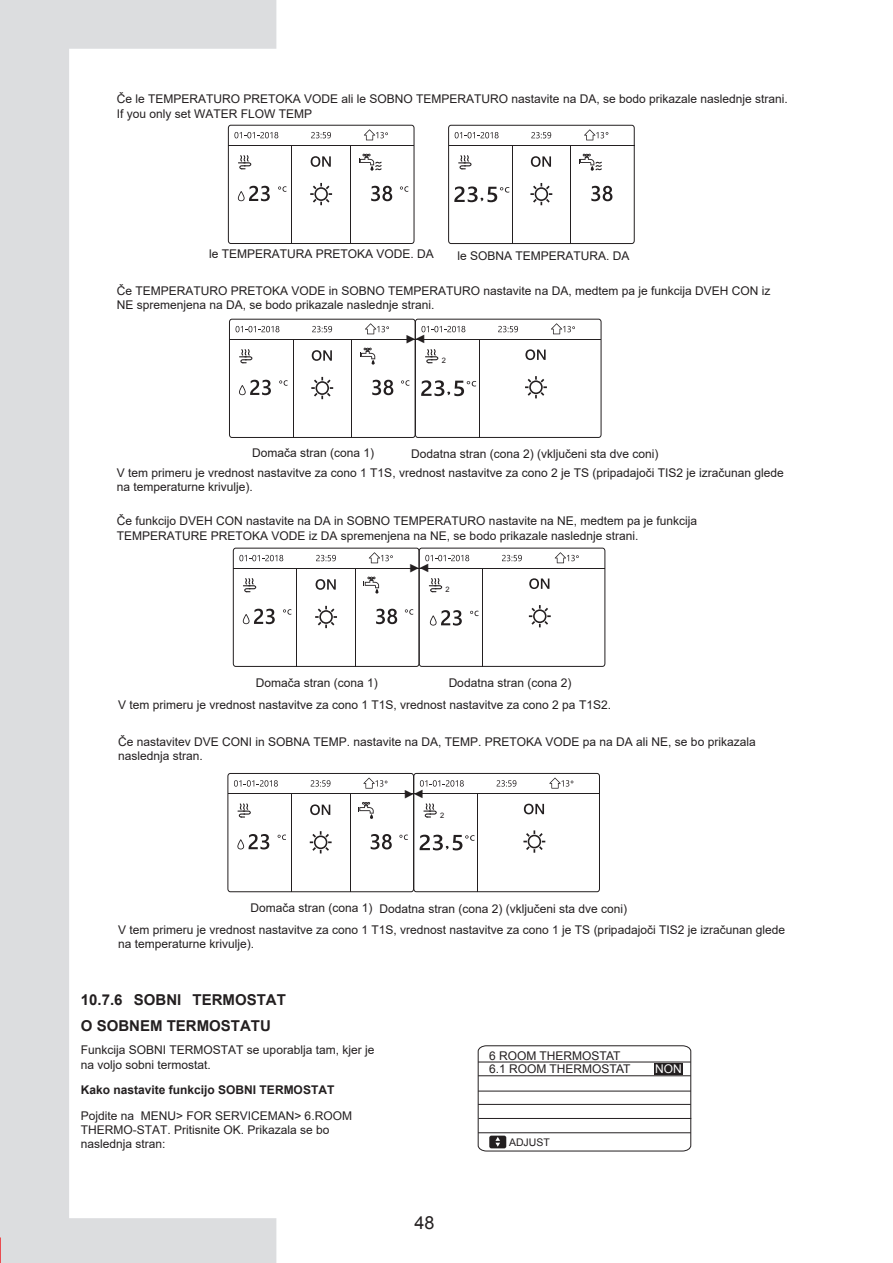
<style>
.page{position:relative;width:893px;height:1263px;background:#fff}
.page>*{position:absolute;margin:0;border:0;box-sizing:border-box;transform-origin:0 0}
.t1{font:18px "Arial";color:#231f20}
.t2{font:700 15px/26.1px "Arial";color:#231f20}
.t3{font:12px/14.4px "Arial";color:#231f20}
.t4{font:700 12px/25.5px "Arial";color:#231f20}
.t5{font:12px/13px "Arial";color:#231f20}
.t6{font:12px "Arial";color:#fff}
.t7{font:10.5px "Arial";color:#231f20}
.t8{font:7.5px "Arial";color:#231f20}
.s1{font-style:inherit}
.s2{font-weight:400}
</style>
<div class="page">
<div style="left:228px;top:125px;width:186px;height:119px;border:1px solid #231f20;border-radius:3px"></div>
<hr style="left:292px;top:145px;width:1px;height:99px;background:#231f20">
<hr style="left:350px;top:145px;width:1px;height:99px;background:#231f20">
<hr style="left:228px;top:145px;width:186px;height:1px;background:#231f20">
<svg style="left:311px;top:156px;width:20px;height:11px"></svg>
<svg style="left:311px;top:132px;width:20px;height:6px"></svg>
<svg style="left:364px;top:129px;width:24px;height:11px"></svg>
<svg style="left:371px;top:186px;width:21px;height:15px"></svg>
<svg style="left:400px;top:186px;width:8px;height:6px"></svg>
<svg style="left:359px;top:154px;width:23px;height:17px"></svg>
<svg style="left:310px;top:183px;width:22px;height:22px"></svg>
<div style="left:448px;top:125px;width:187px;height:119px;border:1px solid #231f20;border-radius:3px"></div>
<hr style="left:512px;top:145px;width:1px;height:99px;background:#231f20">
<hr style="left:571px;top:145px;width:1px;height:99px;background:#231f20">
<hr style="left:449px;top:145px;width:185px;height:1px;background:#231f20">
<svg style="left:531px;top:156px;width:20px;height:11px"></svg>
<svg style="left:531px;top:132px;width:20px;height:6px"></svg>
<svg style="left:455px;top:132px;width:44px;height:6px"></svg>
<svg style="left:584px;top:129px;width:24px;height:11px"></svg>
<svg style="left:591px;top:186px;width:21px;height:15px"></svg>
<svg style="left:458px;top:155px;width:13px;height:14px"></svg>
<svg style="left:579px;top:154px;width:23px;height:17px"></svg>
<svg style="left:530px;top:183px;width:22px;height:22px"></svg>
<svg style="left:454px;top:186px;width:55px;height:16px"></svg>
<div style="left:229px;top:319px;width:187px;height:119px;border:1px solid #231f20;border-radius:3px"></div>
<hr style="left:293px;top:339px;width:1px;height:99px;background:#231f20">
<hr style="left:351px;top:339px;width:1px;height:99px;background:#231f20">
<hr style="left:230px;top:339px;width:185px;height:1px;background:#231f20">
<svg style="left:312px;top:350px;width:20px;height:11px"></svg>
<svg style="left:312px;top:326px;width:20px;height:6px"></svg>
<svg style="left:365px;top:323px;width:24px;height:11px"></svg>
<svg style="left:372px;top:380px;width:21px;height:15px"></svg>
<svg style="left:401px;top:380px;width:8px;height:6px"></svg>
<svg style="left:360px;top:348px;width:15px;height:16px"></svg>
<svg style="left:311px;top:377px;width:22px;height:22px"></svg>
<div style="left:415px;top:319px;width:186px;height:119px;border:1px solid #231f20;border-radius:3px"></div>
<hr style="left:479px;top:339px;width:1px;height:98px;background:#231f20">
<hr style="left:416px;top:339px;width:185px;height:1px;background:#231f20">
<svg style="left:525px;top:349px;width:21px;height:11px"></svg>
<svg style="left:498px;top:326px;width:20px;height:6px"></svg>
<svg style="left:421px;top:326px;width:44px;height:6px"></svg>
<svg style="left:551px;top:323px;width:24px;height:11px"></svg>
<svg style="left:425px;top:349px;width:13px;height:14px"></svg>
<svg style="left:525px;top:376px;width:22px;height:22px"></svg>
<svg style="left:421px;top:380px;width:55px;height:16px"></svg>
<div style="left:227px;top:773px;width:187px;height:119px;border:1px solid #231f20;border-radius:3px"></div>
<hr style="left:291px;top:793px;width:1px;height:99px;background:#231f20">
<hr style="left:350px;top:793px;width:1px;height:99px;background:#231f20">
<hr style="left:228px;top:793px;width:186px;height:1px;background:#231f20">
<svg style="left:310px;top:804px;width:20px;height:11px"></svg>
<svg style="left:311px;top:780px;width:19px;height:7px"></svg>
<svg style="left:363px;top:778px;width:24px;height:11px"></svg>
<svg style="left:371px;top:834px;width:21px;height:15px"></svg>
<svg style="left:399px;top:834px;width:9px;height:6px"></svg>
<svg style="left:358px;top:802px;width:16px;height:17px"></svg>
<svg style="left:310px;top:831px;width:22px;height:22px"></svg>
<div style="left:413px;top:773px;width:187px;height:119px;border:1px solid #231f20;border-radius:3px"></div>
<hr style="left:477px;top:793px;width:1px;height:99px;background:#231f20">
<hr style="left:414px;top:793px;width:185px;height:1px;background:#231f20">
<svg style="left:524px;top:804px;width:20px;height:10px"></svg>
<svg style="left:497px;top:780px;width:19px;height:7px"></svg>
<svg style="left:420px;top:780px;width:44px;height:7px"></svg>
<svg style="left:549px;top:777px;width:24px;height:11px"></svg>
<svg style="left:423px;top:803px;width:14px;height:14px"></svg>
<svg style="left:523px;top:830px;width:22px;height:23px"></svg>
<svg style="left:420px;top:835px;width:54px;height:15px"></svg>
<div style="left:233px;top:548px;width:186px;height:119px;border:1px solid #231f20;border-radius:3px"></div>
<hr style="left:297px;top:568px;width:1px;height:98px;background:#231f20">
<hr style="left:355px;top:568px;width:1px;height:98px;background:#231f20">
<hr style="left:233px;top:568px;width:186px;height:1px;background:#231f20">
<svg style="left:316px;top:579px;width:20px;height:11px"></svg>
<svg style="left:316px;top:555px;width:20px;height:6px"></svg>
<svg style="left:369px;top:552px;width:24px;height:11px"></svg>
<svg style="left:376px;top:609px;width:21px;height:15px"></svg>
<svg style="left:405px;top:609px;width:8px;height:6px"></svg>
<svg style="left:363px;top:576px;width:16px;height:17px"></svg>
<svg style="left:315px;top:606px;width:22px;height:22px"></svg>
<div style="left:419px;top:548px;width:186px;height:119px;border:1px solid #231f20;border-radius:3px"></div>
<hr style="left:482px;top:568px;width:1px;height:98px;background:#231f20">
<hr style="left:419px;top:568px;width:186px;height:1px;background:#231f20">
<svg style="left:529px;top:578px;width:20px;height:11px"></svg>
<svg style="left:502px;top:555px;width:20px;height:6px"></svg>
<svg style="left:425px;top:555px;width:44px;height:6px"></svg>
<svg style="left:555px;top:552px;width:24px;height:11px"></svg>
<svg style="left:429px;top:578px;width:13px;height:14px"></svg>
<svg style="left:529px;top:605px;width:22px;height:22px"></svg>
<svg style="left:470px;top:611px;width:8px;height:5px"></svg>
<svg style="left:430px;top:610px;width:32px;height:16px"></svg>
<svg style="left:477px;top:1045px;width:215px;height:107px"></svg>
<svg style="left:0;top:0;width:291px;height:1263px"></svg>
<svg style="left:412px;top:789px;width:2px;height:9px"></svg>
<svg style="left:417px;top:564px;width:2px;height:9px"></svg>
<p class="t3" style="left:117px;top:92px;width:672px">Če le TEMPERATURO PRETOKA VODE ali le SOBNO TEMPERATURO nastavite na DA, se bodo prikazale naslednje strani.<br>If you only set WATER FLOW TEMP</p>
<p class="t3" style="left:209px;top:246px;width:226px">le TEMPERATURA PRETOKA VODE. DA</p>
<p class="t3" style="left:457px;top:248px;width:174px">le SOBNA TEMPERATURA. DA</p>
<p class="t3" style="left:117px;top:283px;width:655px">Če TEMPERATURO PRETOKA VODE in SOBNO TEMPERATURO nastavite na DA, medtem pa je funkcija DVEH CON iz<br>NE spremenjena na DA, se bodo prikazale naslednje strani.</p>
<p class="t3" style="left:252px;top:446px;width:124px">Domača stran (cona 1)</p>
<p class="t5" style="left:414px;top:333px;width:13px">◄</p>
<p class="t8" style="left:442px;top:356px;width:6px">2</p>
<p class="t3" style="left:411px;top:447px;width:249px">Dodatna stran (cona 2) (vključeni sta dve coni)</p>
<p class="t3" style="left:117px;top:466px;width:668px">V tem primeru je vrednost nastavitve za cono 1 T1S, vrednost nastavitve za cono 2 je TS (pripadajoči TIS2 je izračunan glede na temperaturne krivulje).</p>
<p class="t3" style="left:117px;top:514px;width:582px">Če funkcijo DVEH CON nastavite na DA in SOBNO TEMPERATURO nastavite na NE, medtem pa je funkcija<br>TEMPERATURE PRETOKA VODE iz DA spremenjena na NE, se bodo prikazale naslednje strani.</p>
<p class="t5" style="left:418px;top:562px;width:13px">◄</p>
<p class="t8" style="left:446px;top:585px;width:6px">2</p>
<p class="t3" style="left:256px;top:676px;width:124px">Domača stran (cona 1)</p>
<p class="t3" style="left:449px;top:676px;width:124px">Dodatna stran (cona 2)</p>
<p class="t3" style="left:118px;top:698px;width:494px">V tem primeru je vrednost nastavitve za cono 1 T1S, vrednost nastavitve za cono 2 pa T1S2.</p>
<p class="t3" style="left:118px;top:734px;width:639px">Če nastavitev DVE CONI in SOBNA TEMP. nastavite na DA, TEMP. PRETOKA VODE pa na DA ali NE, se bo prikazala naslednja stran.</p>
<p class="t5" style="left:413px;top:787px;width:13px">◄</p>
<p class="t8" style="left:440px;top:810px;width:6px">2</p>
<p class="t3" style="left:250px;top:900px;width:124px">Domača stran (cona 1)</p>
<p class="t3" style="left:380px;top:901px;width:249px">Dodatna stran (cona 2) (vključeni sta dve coni)</p>
<p class="t3" style="left:118px;top:922px;width:668px">V tem primeru je vrednost nastavitve za cono 1 T1S, vrednost nastavitve za cono 1 je TS (pripadajoči TIS2 je izračunan glede na temperaturne krivulje).</p>
<p class="t2" style="left:81px;top:987px;width:207px"><span class="s1">10.7.6</span> SOBNI TERMOSTAT<br>O SOBNEM TERMOSTATU</p>
<p class="t3" style="left:81px;top:1043px;width:295px">Funkcija SOBNI TERMOSTAT se uporablja tam, kjer je na voljo sobni termostat.</p>
<p class="t4" style="left:81px;top:1077px;width:273px">Kako nastavite funkcijo SOBNI TERMOSTAT<br><span class="s2">Pojdite na</span> <span class="s2">MENU&gt; FOR SERVICEMAN&gt; 6.ROOM</span></p>
<p class="t3" style="left:81px;top:1122px;width:250px"><span class="s1">THERMO-STAT.</span> Pritisnite <span class="s1">OK.</span> Prikazala se bo naslednja stran:</p>
<h1 class="t1" style="left:414px;top:1211px;width:22px">48</h1>
<p class="t5" style="left:489px;top:1049px;width:143px">6 ROOM THERMOSTAT<br>6.1 ROOM THERMOSTAT</p>
<p class="t6" style="left:655px;top:1060px;width:28px">NON</p>
<p class="t7" style="left:509px;top:1135px;width:42px">ADJUST</p>
</div>
